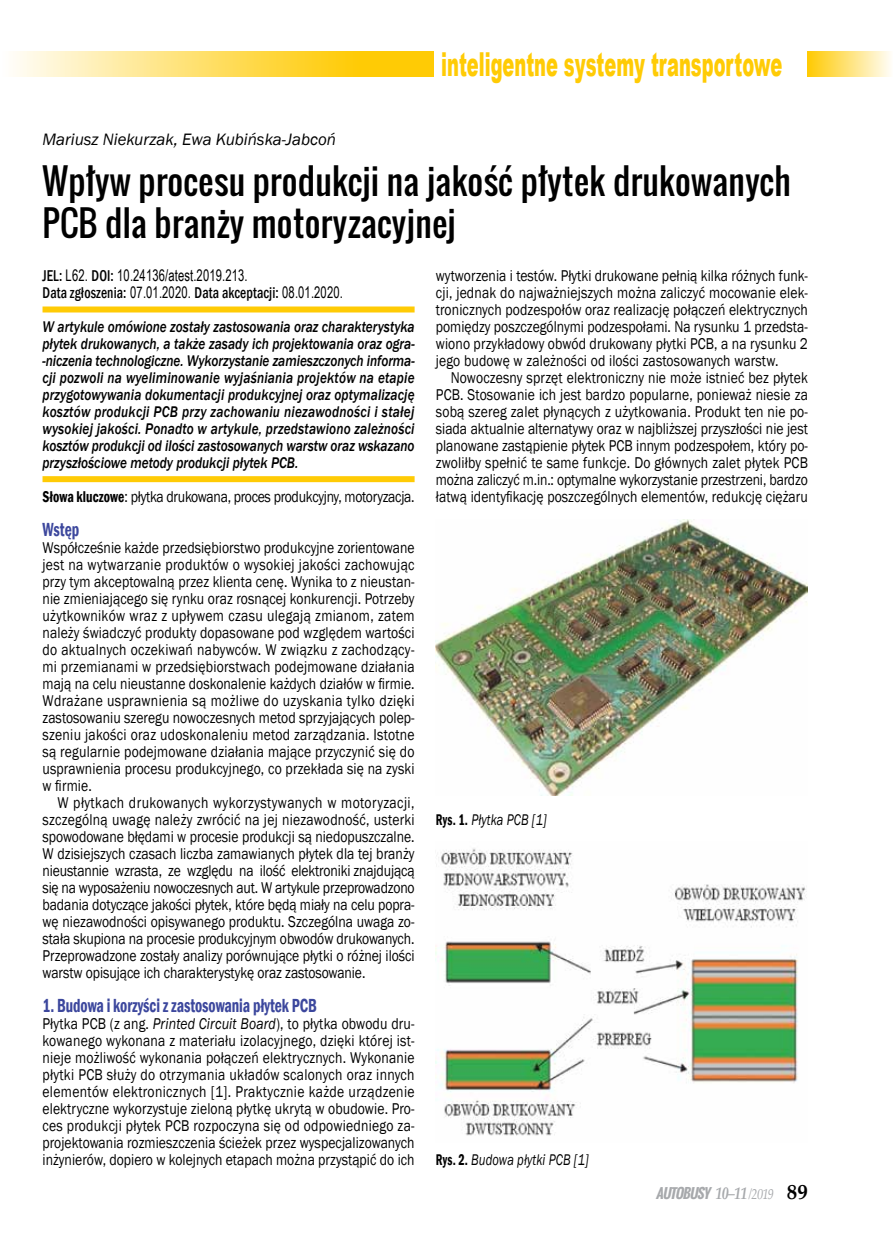
<style>
.page{position:relative;width:893px;height:1251px;background:#fff}
.page>*{position:absolute;margin:0;border:0;box-sizing:border-box;transform-origin:0 0}
.t1{font:34.5px/42px "Oswald";letter-spacing:.01em;color:#000}
.t2{font:900 33px "Arial";color:#ffcb05;scale:.54 1}
.t3{font:600 condensed 19.5px "Franklin Gothic";letter-spacing:-.005em;color:#3c479d;scale:.8 1}
.t4{font:italic 16.95px "Franklin Gothic";color:#000}
.t5{font:16.05px/17px "Franklin Gothic";color:#000;text-align:justify;scale:.85 1}
.t6{font:16.05px "Franklin Gothic";letter-spacing:-.02em;color:#000;scale:.85 1}
.t7{font:500 condensed 16.05px "Franklin Gothic";letter-spacing:.01em;color:#000;scale:.85 1}
.t8{font:16.05px "Arial Narrow";letter-spacing:.01em;color:#000;scale:.85 1}
.t9{font:italic 500 15.9px/17px "Franklin Gothic";color:#000;text-align:justify;scale:.84 1}
.t10{font:italic 15.9px "Franklin Gothic";letter-spacing:.01em;color:#000;scale:.78 1}
.t11{font:italic 700 13.5px "Oswald";color:#a7a9ac}
.s1{font-family:"Franklin Gothic";font-weight:500;font-stretch:condensed}
.s2{font-family:"Arial Narrow";font-weight:400;font-stretch:normal}
.s3{font-weight:600;font-stretch:condensed}
.s4{font-style:italic}
.s5{font-weight:600;font-style:normal;font-stretch:condensed}
.s6{font-family:"Palatino Linotype";font-size:17.1px}
.s7{font-family:"Palatino Linotype";font-weight:400;font-size:14.85px}
.s8{font-family:"Palatino Linotype";font-style:normal;font-size:21px;color:#000}
</style>
<div class="page">
<div style="left:808px;top:51px;width:85px;height:26px;background:linear-gradient(to right,#ffcb05,#fffefa)"></div>
<div style="left:0;top:51px;width:434px;height:26px;background:linear-gradient(to right,#fffcf2,#ffc300)"></div>
<div style="left:43px;top:306px;width:372px;height:6px;background:#ffcb05"></div>
<div style="left:43px;top:476px;width:372px;height:6px;background:#ffcb05"></div>
<img style="left:436px;top:519px;width:372px;height:276px">
<img style="left:436px;top:848px;width:371px;height:288px">
<h2 class="t2" style="left:441px;top:40px;width:633px">inteligentne systemy transportowe</h2>
<p class="t4" style="left:43px;top:128px;width:295px">Mariusz Niekurzak, Ewa Kubińska-Jabcoń</p>
<h1 class="t1" style="left:43px;top:160px;width:750px">Wpływ procesu produkcji na jakość płytek drukowanych<br>PCB dla branży motoryzacyjnej</h1>
<p class="t8" style="left:43px;top:263px;width:243px"><span class="s1">JEL:</span> L62. <span class="s1">DOI:</span> 10.24136/atest.2019.213.</p>
<p class="t7" style="left:43px;top:282px;width:355px">Data zgłoszenia: <span class="s2">07.01.2020.</span> Data akceptacji: <span class="s2">08.01.2020.</span></p>
<p class="t9" style="left:43px;top:318px;width:445px">W artykule omówione zostały zastosowania oraz charakterystyka płytek drukowanych, a także zasady ich projektowania oraz ogra--niczenia technologiczne. Wykorzystanie zamieszczonych informa&shy;cji pozwoli na wyeliminowanie wyjaśniania projektów na etapie przygotowywania dokumentacji produkcyjnej oraz optymalizację kosztów produkcji PCB przy zachowaniu niezawodności i stałej wysokiej jakości. Ponadto w artykule, przedstawiono zależności kosztów produkcji od ilości zastosowanych warstw oraz wskazano przyszłościowe metody produkcji płytek PCB.</p>
<p class="t6" style="left:43px;top:486px;width:439px"><span class="s3">Słowa kluczowe</span>: płytka drukowana, proces produkcyjny, motoryzacja.</p>
<p class="t3" style="left:43px;top:516px;width:47px">Wstęp</p>
<p class="t5" style="left:43px;top:539px;width:439px">Współcześnie każde przedsiębiorstwo produkcyjne zorientowane jest na wytwarzanie produktów o wysokiej jakości zachowując przy tym akceptowalną przez klienta cenę. Wynika to z nieustan&shy;nie zmieniającego się rynku oraz rosnącej konkurencji. Potrzeby użytkowników wraz z upływem czasu ulegają zmianom, zatem należy świadczyć produkty dopasowane pod względem wartości do aktualnych oczekiwań nabywców. W związku z zachodzący&shy;mi przemianami w przedsiębiorstwach podejmowane działania mają na celu nieustanne doskonalenie każdych działów w firmie.<br>Wdrażane usprawnienia są możliwe do uzyskania tylko dzięki zastosowaniu szeregu nowoczesnych metod sprzyjających polep&shy;szeniu jakości oraz udoskonaleniu metod zarządzania. Istotne są regularnie podejmowane działania mające przyczynić się do usprawnienia procesu produkcyjnego, co przekłada się na zyski w firmie.</p>
<p class="t5" style="left:43px;top:794px;width:439px;text-indent:15px">W płytkach drukowanych wykorzystywanych w motoryzacji, szczególną uwagę należy zwrócić na jej niezawodność, usterki spowodowane błędami w procesie produkcji są niedopuszczalne.<br>W dzisiejszych czasach liczba zamawianych płytek dla tej branży nieustannie wzrasta, ze względu na ilość elektroniki znajdującą się na wyposażeniu nowoczesnych aut. W artykule przeprowadzono badania dotyczące jakości płytek, które będą miały na celu popra&shy;wę niezawodności opisywanego produktu. Szczególna uwaga zo&shy;stała skupiona na procesie produkcyjnym obwodów drukowanych.<br>Przeprowadzone zostały analizy porównujące płytki o różnej ilości warstw opisujące ich charakterystykę oraz zastosowanie.</p>
<p class="t3" style="left:43px;top:991px;width:345px">1. Budowa i korzyści z zastosowania płytek PCB</p>
<p class="t5" style="left:43px;top:1014px;width:439px">Płytka PCB (z ang. <span class="s4">Printed Circuit Board</span>), to płytka obwodu dru&shy;kowanego wykonana z materiału izolacyjnego, dzięki której ist&shy;nieje możliwość wykonania połączeń elektrycznych. Wykonanie płytki PCB służy do otrzymania układów scalonych oraz innych elementów elektronicznych [1]. Praktycznie każde urządzenie elektryczne wykorzystuje zieloną płytkę ukrytą w obudowie. Pro&shy;ces produkcji płytek PCB rozpoczyna się od odpowiedniego za&shy;projektowania rozmieszczenia ścieżek przez wyspecjalizowanych inżynierów, dopiero w kolejnych etapach można przystąpić do ich</p>
<p class="t5" style="left:436px;top:267px;width:439px">wytworzenia i testów. Płytki drukowane pełnią kilka różnych funk&shy;cji, jednak do najważniejszych można zaliczyć mocowanie elek&shy;tronicznych podzespołów oraz realizację połączeń elektrycznych pomiędzy poszczególnymi podzespołami. Na rysunku 1 przedsta&shy;wiono przykładowy obwód drukowany płytki PCB, a na rysunku 2 jego budowę w zależności od ilości zastosowanych warstw.</p>
<p class="t5" style="left:436px;top:369px;width:439px;text-indent:15px">Nowoczesny sprzęt elektroniczny nie może istnieć bez płytek PCB. Stosowanie ich jest bardzo popularne, ponieważ niesie za sobą szereg zalet płynących z użytkowania. Produkt ten nie po&shy;siada aktualnie alternatywy oraz w najbliższej przyszłości nie jest planowane zastąpienie płytek PCB innym podzespołem, który po&shy;zwoliłby spełnić te same funkcje. Do głównych zalet płytek PCB można zaliczyć m.in.: optymalne wykorzystanie przestrzeni, bardzo łatwą identyfikację poszczególnych elementów, redukcję ciężaru</p>
<p class="t10" style="left:436px;top:809px;width:144px"><span class="s5">Rys. 1.</span> Płytka PCB [1]</p>
<p class="t10" style="left:436px;top:1149px;width:197px"><span class="s5">Rys. 2.</span> Budowa płytki PCB [1]</p>
<p class="t11" style="left:656px;top:1182px;width:154px">AUTOBUSY <span class="s6">10–11</span><span class="s7">/2019</span> <span class="s8">89</span></p>
</div>
